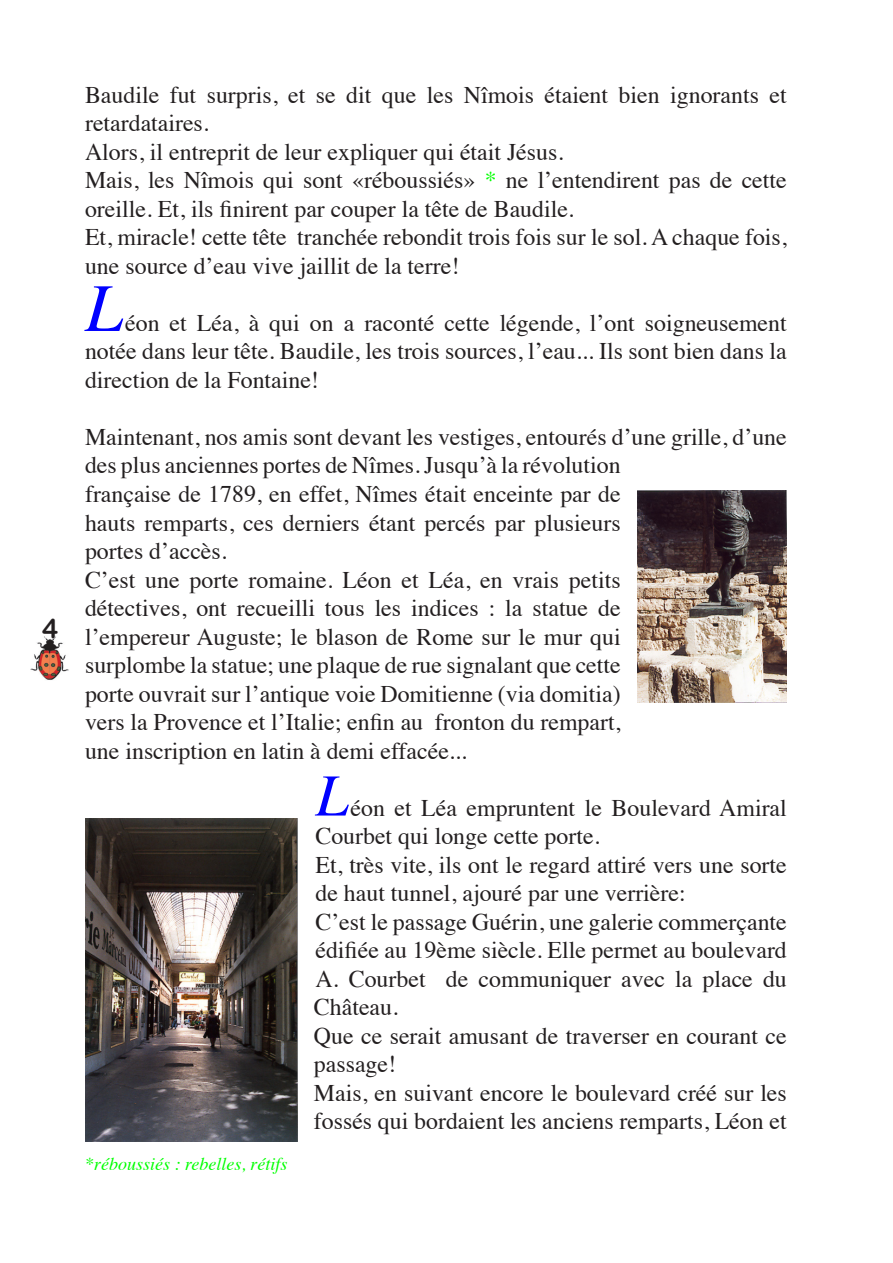
<style>
.page{position:relative;width:893px;height:1263px;background:#fff}
.page>*{position:absolute;margin:0;border:0;box-sizing:border-box;transform-origin:0 0}
.Txt{font:italic 68.4px "Times";color:#00f}
.Txt-2{font:italic 59.85px "Times";color:#00f}
.Page{font:27px "Arial Rounded MT Bold";color:#231f20}
.Txt-3{font:23.85px/28.5px "Times";color:#231f20}
.Renvoi{font:italic 18px "Times";color:#0f0}
.s1{color:#0f0}
</style>
<div class="page">
<img style="left:30px;top:636px;width:39px;height:44px">
<img style="left:638px;top:490px;width:149px;height:212px">
<img style="left:85px;top:818px;width:213px;height:323px">
<p class="Page" style="left:42px;top:612px;width:18px">4</p>
<p class="Txt-3" style="left:85px;top:79px;width:703px">Baudile fut surpris, et se dit que les Nîmois étaient bien ignorants et retardataires.</p>
<p class="Txt-3" style="left:85px;top:136px;width:480px">Alors, il entreprit de leur expliquer qui était Jésus.</p>
<p class="Txt-3" style="left:85px;top:164px;width:703px">Mais, les Nîmois qui sont «réboussiés» <span class="s1">*</span> ne l’entendirent pas de cette oreille. Et, ils finirent par couper la tête de Baudile.</p>
<p class="Txt-3" style="left:85px;top:221px;width:703px">Et, miracle! cette tête tranchée rebondit trois fois sur le sol. A chaque fois, une source d’eau vive jaillit de la terre!</p>
<p class="Txt" style="left:85px;top:249px;width:40px">L</p>
<p class="Txt-3" style="left:85px;top:307px;width:703px;text-align:justify;text-indent:40px">éon et Léa, à qui on a raconté cette légende, l’ont soigneusement notée dans leur tête. Baudile, les trois sources, l’eau... Ils sont bien dans la direction de la Fontaine!</p>
<p class="Txt-3" style="left:85px;top:421px;width:703px">Maintenant, nos amis sont devant les vestiges, entourés d’une grille, d’une des plus anciennes portes de Nîmes. Jusqu’à la révolution<br>française de 1789, en effet, Nîmes était enceinte par de<br>hauts remparts, ces derniers étant percés par plusieurs<br>portes d’accès.</p>
<p class="Txt-3" style="left:85px;top:563px;width:537px;text-align:justify">C’est une porte romaine. Léon et Léa, en vrais petits détectives, ont recueilli tous les indices : la statue de l’empereur Auguste; le blason de Rome sur le mur qui surplombe la statue; une plaque de rue signalant que cette porte ouvrait sur l’antique voie Domitienne (via domitia) vers la Provence et l’Italie; enfin au fronton du rempart, une inscription en latin à demi effacée...</p>
<p class="Txt-2" style="left:315px;top:743px;width:35px">L</p>
<p class="Txt-3" style="left:315px;top:791px;width:473px;text-indent:35px">éon et Léa empruntent le Boulevard Amiral<br>Courbet qui longe cette porte.</p>
<p class="Txt-3" style="left:315px;top:848px;width:473px">Et, très vite, ils ont le regard attiré vers une sorte de haut tunnel, ajouré par une verrière:</p>
<p class="Txt-3" style="left:314px;top:905px;width:474px;text-align:justify">C’est le passage Guérin, une galerie commerçante édifiée au 19ème siècle. Elle permet au boulevard A. Courbet de communiquer avec la place du Château.</p>
<p class="Txt-3" style="left:314px;top:1019px;width:474px">Que ce serait amusant de traverser en courant ce passage!</p>
<p class="Txt-3" style="left:314px;top:1076px;width:474px">Mais, en suivant encore le boulevard créé sur les fossés qui bordaient les anciens remparts, Léon et</p>
<p class="Renvoi" style="left:85px;top:1148px;width:204px">*réboussiés : rebelles, rétifs</p>
</div>
